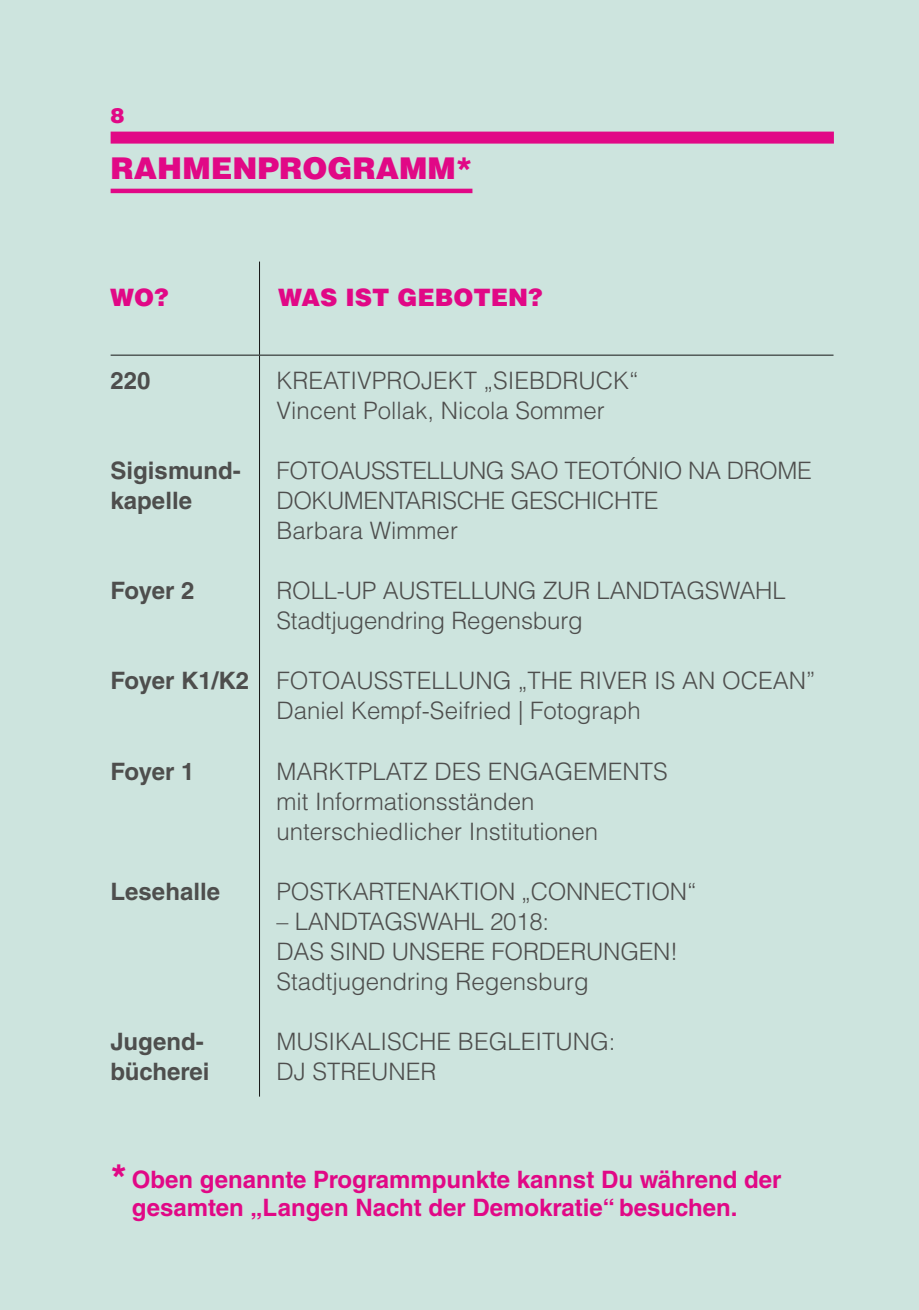
<style>
.page{position:relative;width:919px;height:1310px;background:#fff}
.page>*{position:absolute;margin:0;border:0;box-sizing:border-box;transform-origin:0 0}
.t1{font:900 30px "Helvetica LT Std";color:#e10886}
.t2{font:300 24px/30px "Helvetica LT Std";color:#4e4e4d}
.t3{font:700 24px/28.8px "Helvetica LT Std";color:#e10886}
.t4{font:300 24px/30px "Helvetica LT Std";letter-spacing:-.02em;color:#4e4e4d}
.t5{font:700 24px/30px "Helvetica LT Std";color:#4e4e4d}
.t6{font:900 24px "Helvetica LT Std";color:#e10886}
.t7{font:900 21px "Helvetica LT Std";color:#e10886}
</style>
<div class="page">
<div style="left:0;top:0;width:918px;height:1310px;background:#cde4de"></div>
<hr style="left:918px;top:0;width:1px;height:1310px;background:#cde4de">
<hr style="left:111px;top:189px;width:361px;height:4px;background:#e10886">
<div style="left:111px;top:132px;width:722px;height:12px;background:#e10886"></div>
<hr style="left:259px;top:261px;width:1px;height:94px;background:#151616">
<hr style="left:111px;top:355px;width:148px;height:1px;background:#151616">
<hr style="left:259px;top:355px;width:574px;height:1px;background:#151616">
<hr style="left:259px;top:355px;width:1px;height:741px;background:#151616">
<p class="t7" style="left:111px;top:102px;width:16px">8</p>
<p class="t1" style="left:111px;top:148px;width:363px">RAHMENPROGRAMM*</p>
<p class="t6" style="left:110px;top:282px;width:60px">WO?</p>
<p class="t6" style="left:278px;top:282px;width:266px">WAS IST GEBOTEN?</p>
<p class="t5" style="left:111px;top:365px;width:42px">220</p>
<p class="t5" style="left:111px;top:455px;width:132px">Sigismund&shy;kapelle</p>
<p class="t5" style="left:111px;top:575px;width:85px">Foyer 2</p>
<p class="t5" style="left:111px;top:665px;width:140px">Foyer K1/K2</p>
<p class="t5" style="left:111px;top:755px;width:85px">Foyer 1</p>
<p class="t5" style="left:111px;top:875px;width:111px">Lesehalle</p>
<p class="t5" style="left:111px;top:1025px;width:100px">Jugend&shy;bücherei</p>
<p class="t2" style="left:276px;top:366px;width:363px">KREATIVPROJEKT „SIEBDRUCK“<br>Vincent Pollak, Nicola Sommer</p>
<p class="t4" style="left:276px;top:456px;width:536px">FOTOAUSSTELLUNG SAO TEOTÓNIO NA DROME<br>DOKUMENTARISCHE GESCHICHTE<br>Barbara Wimmer</p>
<p class="t2" style="left:276px;top:576px;width:510px">ROLL-UP AUSTELLUNG ZUR LANDTAGSWAHL<br>Stadtjugendring Regensburg</p>
<p class="t2" style="left:276px;top:666px;width:540px">FOTOAUSSTELLUNG „THE RIVER IS AN OCEAN”<br>Daniel Kempf-Seifried | Fotograph</p>
<p class="t2" style="left:276px;top:756px;width:393px">MARKTPLATZ DES ENGAGEMENTS mit Informationsständen unterschiedlicher Institutionen</p>
<p class="t2" style="left:276px;top:876px;width:421px">POSTKARTENAKTION „CONNECTION“</p>
<p class="t2" style="left:276px;top:906px;width:403px">– LANDTAGSWAHL 2018:<br>DAS SIND UNSERE FORDERUNGEN!<br>Stadtjugendring Regensburg</p>
<p class="t2" style="left:276px;top:1026px;width:340px">MUSIKALISCHE BEGLEITUNG:<br>DJ STREUNER</p>
<p class="t1" style="left:111px;top:1155px;width:18px">*</p>
<p class="t3" style="left:132px;top:1164px;width:651px">Oben genannte Programmpunkte kannst Du während der gesamten „Langen Nacht der Demokratie“ besuchen.</p>
</div>
